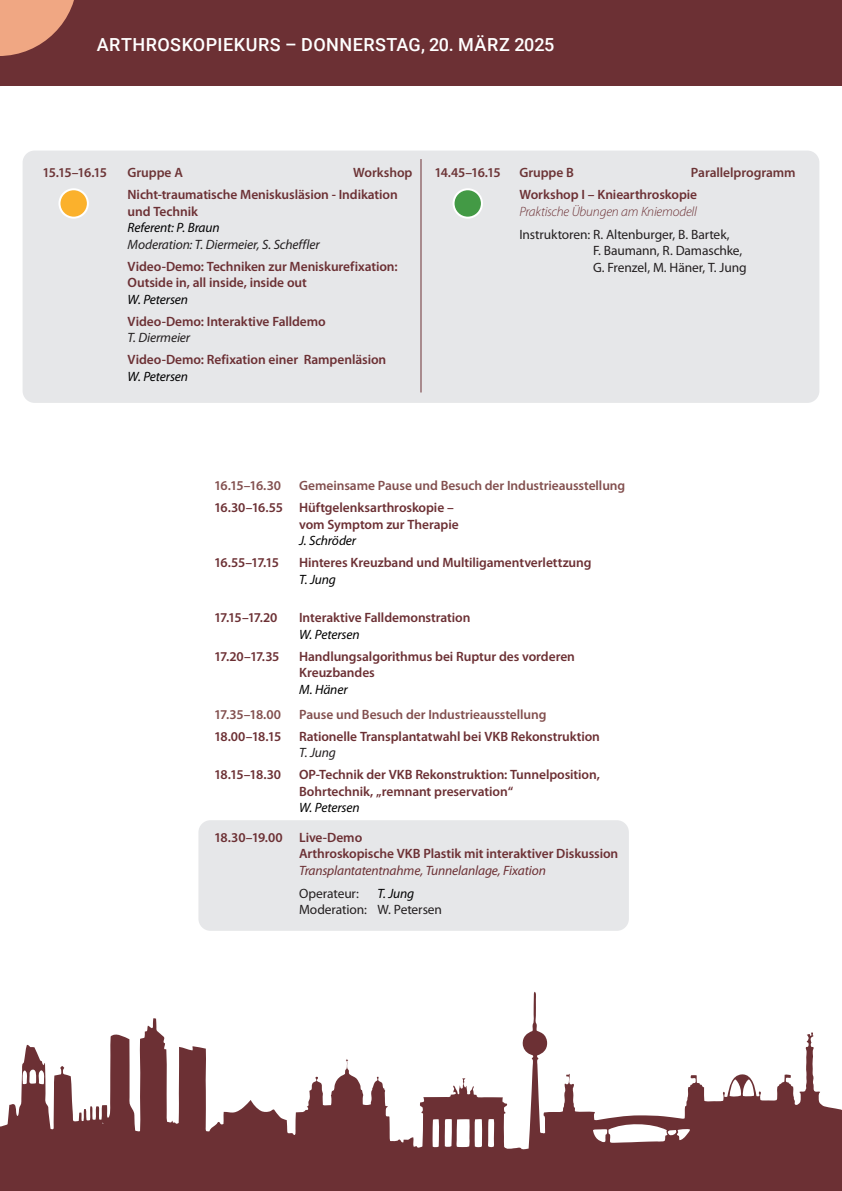
<style>
.page{position:relative;width:842px;height:1191px;background:#fff}
.page>*{position:absolute;margin:0;border:0;box-sizing:border-box;transform-origin:0 0}
.Kopfzeile_links{font:500 18px "Roboto";letter-spacing:.025em;color:#fff}
.ProgrammHead{font:600 13.5px/16.5px "Myriad Pro";letter-spacing:-.005em;color:#6c3034}
.Vorsitz{font:13.5px/16.5px "Myriad Pro";letter-spacing:-.01em;color:#231f20}
.Pause{font:600 13.5px "Myriad Pro";letter-spacing:-.005em;color:#824f4e}
.Referent{font:italic 13.5px "Myriad Pro";letter-spacing:-.01em;color:#000001}
.ProgrammHead-2{font:600 13.5px "Myriad Pro";letter-spacing:-.005em;color:#6c3436}
.Referent-2{font:italic 13.5px "Myriad Pro";letter-spacing:-.01em;color:#231f20}
.Programm_Head2{font:italic 300 13.5px "Myriad Pro";letter-spacing:-.015em;color:#6c3034}
.Vorsitz-2{font:italic 13.5px "Myriad Pro";color:#000001}
.s1{font-weight:400;font-style:italic;color:#000001}
.s2{font-weight:400;font-style:italic}
</style>
<div class="page">
<div style="left:0;top:0;width:842px;height:86px;background:#6c3034"></div>
<svg style="left:0;top:0;width:74px;height:56px"></svg>
<div style="left:198px;top:820px;width:431px;height:110px;background:#e6e7e9;border-radius:12px"></div>
<div style="left:23px;top:150px;width:796px;height:253px;background:#e6e7e9;border-radius:12px"></div>
<hr style="left:420px;top:159px;width:1px;height:233px;background:#6c3034">
<div style="left:59px;top:189px;width:29px;height:29px;background:#fbb12c;border-radius:50%"></div>
<div style="left:58px;top:188px;width:31px;height:31px;border:2px solid #fff;border-radius:50%"></div>
<div style="left:453px;top:189px;width:29px;height:29px;background:#439a45;border-radius:50%"></div>
<div style="left:452px;top:188px;width:31px;height:31px;border:2px solid #fff;border-radius:50%"></div>
<svg style="left:0;top:991px;width:842px;height:200px"></svg>
<p class="Kopfzeile_links" style="left:97px;top:32px;width:459px">ARTHROSKOPIEKURS – DONNERSTAG, 20. MÄRZ 2025</p>
<p class="ProgrammHead-2" style="left:43px;top:164px;width:66px">15.15–16.15</p>
<p class="ProgrammHead-2" style="left:128px;top:164px;width:57px">Gruppe A</p>
<p class="ProgrammHead-2" style="left:353px;top:164px;width:61px">Workshop</p>
<p class="ProgrammHead" style="left:128px;top:186px;width:272px">Nicht-traumatische Meniskusläsion - Indikation und Technik</p>
<p class="Referent" style="left:128px;top:219px;width:94px">Referent: P. Braun</p>
<p class="Referent-2" style="left:128px;top:236px;width:194px">Moderation: T. Diermeier, S. Scheffler</p>
<p class="ProgrammHead" style="left:128px;top:258px;width:271px">Video-Demo: Techniken zur Meniskurefixation:<br>Outside in, all inside, inside out</p>
<p class="Referent" style="left:128px;top:291px;width:62px">W. Petersen</p>
<p class="ProgrammHead" style="left:128px;top:313px;width:200px">Video-Demo: Interaktive Falldemo</p>
<p class="Referent-2" style="left:128px;top:329px;width:64px">T. Diermeier</p>
<p class="ProgrammHead" style="left:128px;top:351px;width:260px">Video-Demo: Refixation einer Rampenläsion<br><span class="s1">W. Petersen</span></p>
<p class="ProgrammHead-2" style="left:434px;top:164px;width:68px">14.45–16.15</p>
<p class="ProgrammHead-2" style="left:519px;top:164px;width:56px">Gruppe B</p>
<p class="ProgrammHead-2" style="left:691px;top:164px;width:106px">Parallelprogramm</p>
<p class="ProgrammHead" style="left:519px;top:186px;width:179px">Workshop I – Kniearthroskopie</p>
<p class="Programm_Head2" style="left:519px;top:203px;width:179px">Praktische Übungen am Kniemodell</p>
<p class="Vorsitz" style="left:593px;top:226px;width:155px;text-indent:-74px">Instruktoren: R. Altenburger, B. Bartek,<br>F. Baumann, R. Damaschke,<br>G. Frenzel, M. Häner, T. Jung</p>
<p class="Pause" style="left:214px;top:477px;width:68px">16.15–16.30</p>
<p class="Pause" style="left:299px;top:477px;width:328px">Gemeinsame Pause und Besuch der Industrieausstellung</p>
<p class="ProgrammHead" style="left:299px;top:499px;width:161px;text-indent:-85px">16.30–16.55 Hüftgelenksarthroskopie – vom Symptom zur Therapie</p>
<p class="Referent" style="left:299px;top:532px;width:59px">J. Schröder</p>
<p class="ProgrammHead" style="left:214px;top:554px;width:66px">16.55–17.15</p>
<p class="ProgrammHead" style="left:299px;top:554px;width:294px">Hinteres Kreuzband und Multiligamentverlettzung</p>
<p class="Referent" style="left:299px;top:571px;width:38px">T. Jung</p>
<p class="ProgrammHead" style="left:214px;top:609px;width:65px">17.15–17.20</p>
<p class="ProgrammHead" style="left:299px;top:609px;width:173px">Interaktive Falldemonstration</p>
<p class="Referent" style="left:299px;top:626px;width:62px">W. Petersen</p>
<p class="ProgrammHead" style="left:214px;top:647px;width:67px">17.20–17.35</p>
<p class="ProgrammHead" style="left:299px;top:647px;width:277px">Handlungsalgorithmus bei Ruptur des vorderen<br>Kreuzbandes</p>
<p class="Referent" style="left:299px;top:681px;width:50px">M. Häner</p>
<p class="Pause" style="left:214px;top:705px;width:68px">17.35–18.00</p>
<p class="Pause" style="left:299px;top:705px;width:249px">Pause und Besuch der Industrieausstellung</p>
<p class="ProgrammHead" style="left:214px;top:727px;width:69px">18.00–18.15</p>
<p class="ProgrammHead" style="left:299px;top:727px;width:302px">Rationelle Transplantatwahl bei VKB Rekonstruktion</p>
<p class="Referent-2" style="left:299px;top:744px;width:38px">T. Jung</p>
<p class="ProgrammHead" style="left:214px;top:766px;width:69px">18.15–18.30</p>
<p class="ProgrammHead" style="left:299px;top:766px;width:302px">OP-Technik der VKB Rekonstruktion: Tunnelposition,<br>Bohrtechnik, „remnant preservation“</p>
<p class="Referent" style="left:299px;top:799px;width:62px">W. Petersen</p>
<p class="ProgrammHead" style="left:299px;top:828px;width:321px;text-indent:-85px">18.30–19.00 Live-Demo<br>Arthroskopische VKB Plastik mit interaktiver Diskussion<br><span class="s2">Transplantatentnahme, Tunnelanlage, Fixation</span></p>
<p class="Vorsitz" style="left:299px;top:884px;width:61px">Operateur:</p>
<p class="Vorsitz-2" style="left:377px;top:884px;width:38px">T. Jung</p>
<p class="Vorsitz" style="left:299px;top:901px;width:144px">Moderation: W. Petersen</p>
</div>
